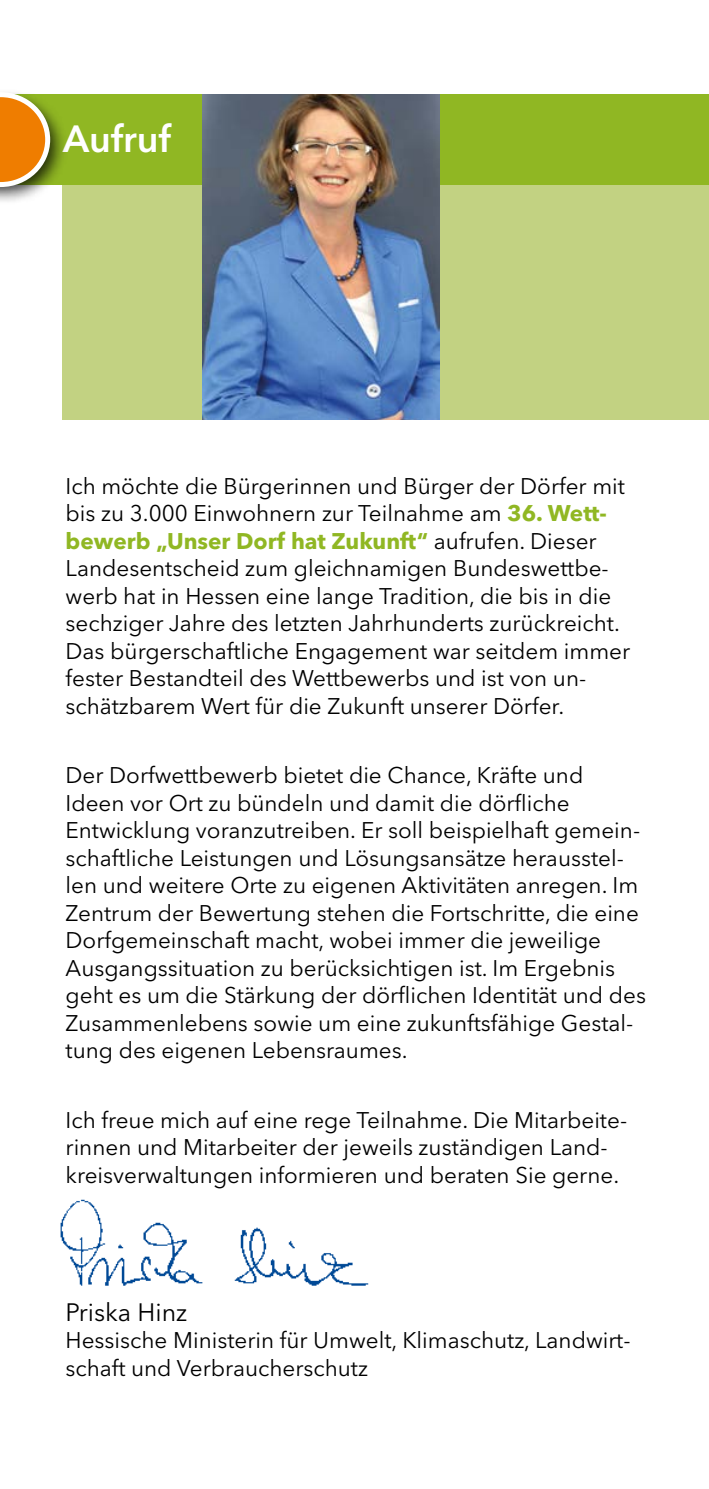
<style>
.page{position:relative;width:709px;height:1489px;background:#fff}
.page>*{position:absolute;margin:0;border:0;box-sizing:border-box;transform-origin:0 0}
.t1{font:600 37.5px "Avenir Next LT Pro";color:#fff}
.t2{font:25px "Avenir Next LT Pro";color:#000}
.t3{font:22.5px/27.5px "Avenir Next LT Pro";color:#000}
.s1{font-weight:700;color:#90b723}
</style>
<div class="page">
<div style="left:63px;top:185px;width:646px;height:235px;background:#c2d282"></div>
<div style="left:0;top:94px;width:709px;height:91px;background:#90b723"></div>
<img style="left:202px;top:94px;width:237px;height:326px">
<img style="left:60px;top:1199px;width:309px;height:87px">
<div style="left:0;top:89px;width:68px;height:116px;background:#000;opacity:.75"></div>
<svg style="left:0;top:90px;width:53px;height:99px;background:#d39738"></svg>
<h2 class="t1" style="left:63px;top:116px;width:110px">Aufruf</h2>
<p class="t3" style="left:66px;top:472px;width:566px">Ich möchte die Bürgerinnen und Bürger der Dörfer mit bis zu 3.000 Einwohnern zur Teilnahme am <span class="s1">36. Wett&shy;bewerb „Unser Dorf hat Zukunft“</span> aufrufen. Dieser Landesentscheid zum gleichnamigen Bundeswettbe&shy;werb hat in Hessen eine lange Tradition, die bis in die sechziger Jahre des letzten Jahrhunderts zurückreicht.<br>Das bürgerschaftliche Engagement war seitdem immer fester Bestandteil des Wettbewerbs und ist von un&shy;schätzbarem Wert für die Zukunft unserer Dörfer.</p>
<p class="t3" style="left:66px;top:761px;width:582px">Der Dorfwettbewerb bietet die Chance, Kräfte und Ideen vor Ort zu bündeln und damit die dörfliche Entwicklung voranzutreiben. Er soll beispielhaft gemein&shy;schaftliche Leistungen und Lösungsansätze herausstel&shy;len und weitere Orte zu eigenen Aktivitäten anregen. Im Zentrum der Bewertung stehen die Fortschritte, die eine Dorfgemeinschaft macht, wobei immer die jeweilige Ausgangssituation zu berücksichtigen ist. Im Ergebnis geht es um die Stärkung der dörflichen Identität und des Zusammenlebens sowie um eine zukunftsfähige Gestal&shy;tung des eigenen Lebensraumes.</p>
<p class="t3" style="left:66px;top:1105px;width:563px">Ich freue mich auf eine rege Teilnahme. Die Mitarbeite&shy;rinnen und Mitarbeiter der jeweils zuständigen Land&shy;kreisverwaltungen informieren und beraten Sie gerne.</p>
<p class="t2" style="left:66px;top:1296px;width:123px">Priska Hinz</p>
<p class="t3" style="left:66px;top:1326px;width:566px">Hessische Ministerin für Umwelt, Klimaschutz, Landwirt&shy;schaft und Verbraucherschutz</p>
</div>
